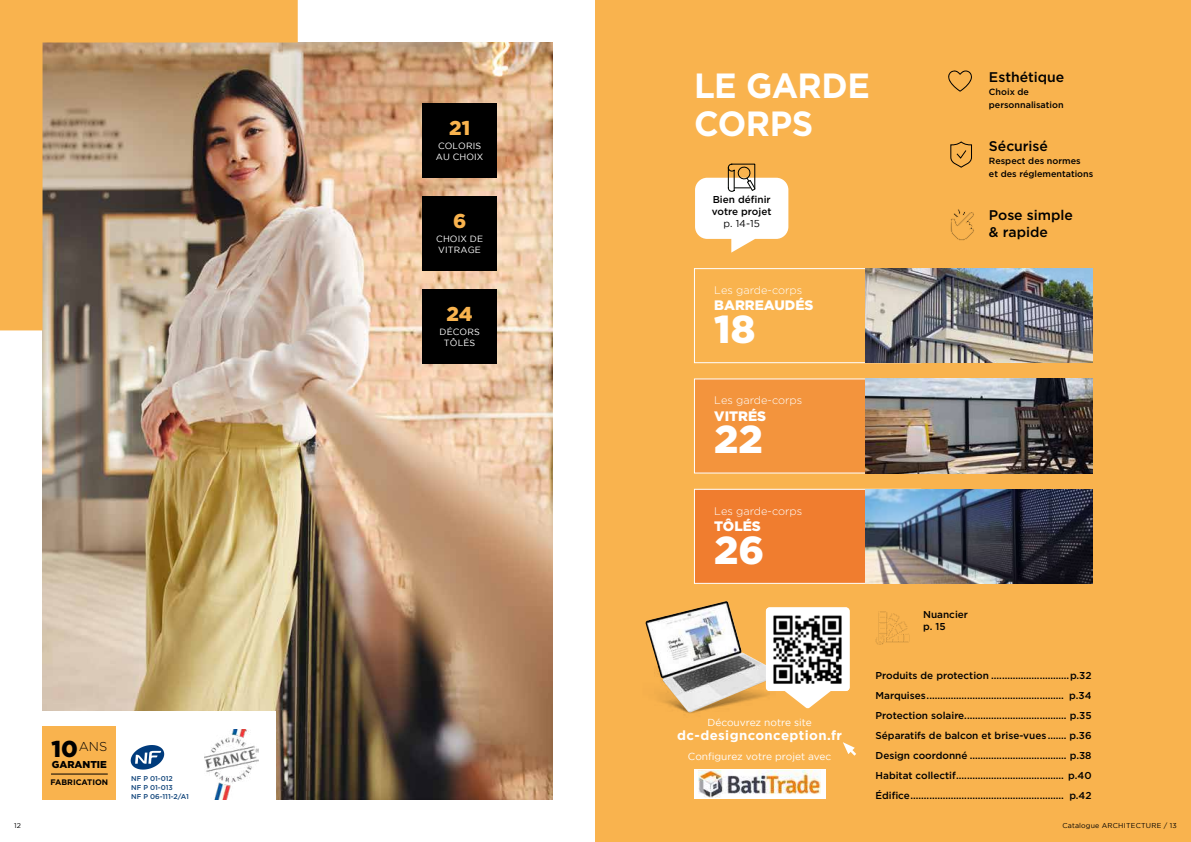
<style>
.page{position:relative;width:1191px;height:842px;background:#fff}
.page>*{position:absolute;margin:0;border:0;box-sizing:border-box;transform-origin:0 0}
.t1{font:900 39px "Gotham";color:#fff}
.t2{font:700 35px/38px "Gotham";letter-spacing:-.015em;color:#fff;scale:.96 1}
.t3{font:900 20px "Gotham";color:#f9b34e}
.t4{font:500 14px/17px "Gotham";letter-spacing:-.005em;color:#000}
.t5{font:900 13.7px "Gotham";color:#fff}
.t6{font:700 13.2px "Gotham";letter-spacing:.03em;color:#fff}
.t7{font:300 12.8px "Gotham";color:#000}
.t8{font:300 11px "Gotham";color:#fff}
.t9{font:10.1px "Gotham";color:#fff}
.t10{font:500 10px/20px "Gotham";color:#000}
.t11{font:900 10px "Gotham";color:#000}
.t12{font:10px "Gotham";color:#000}
.t13{font:500 9px/13px "Gotham";color:#000}
.t14{font:9px/11px "Gotham";letter-spacing:.015em;color:#fff}
.t15{font:700 8px "Gotham";color:#000}
.t16{font:500 7px/9px "Gotham";color:#0c4178}
.t17{font:7px "Gotham";letter-spacing:.035em;color:#000}
.s1{font-weight:900;font-size:23px}
</style>
<div class="page">
<div style="left:595px;top:0;width:596px;height:842px;background:#f9b34e"></div>
<img style="left:43px;top:43px;width:510px;height:756px">
<img style="left:0;top:0;width:298px;height:330px">
<svg style="left:875px;top:611px;width:34px;height:34px"></svg>
<div style="left:422px;top:289px;width:75px;height:75px;background:#000"></div>
<div style="left:422px;top:196px;width:75px;height:75px;background:#000"></div>
<div style="left:422px;top:103px;width:75px;height:75px;background:#000"></div>
<div style="left:694px;top:268px;width:227px;height:95px;background:#f9b34e;border:1px solid #fff"></div>
<img style="left:865px;top:268px;width:227px;height:95px">
<div style="left:694px;top:379px;width:227px;height:94px;background:#f3943d"></div>
<img style="left:865px;top:379px;width:227px;height:94px">
<div style="left:694px;top:489px;width:227px;height:95px;background:#f07d2f;border:1px solid #fff"></div>
<img style="left:865px;top:489px;width:227px;height:95px">
<svg style="left:948px;top:70px;width:24px;height:22px"></svg>
<svg style="left:950px;top:141px;width:22px;height:27px"></svg>
<svg style="left:950px;top:209px;width:24px;height:32px"></svg>
<svg style="left:695px;top:163px;width:93px;height:90px"></svg>
<div style="left:32px;top:712px;width:244px;height:103px;background:#fff"></div>
<img style="left:204px;top:730px;width:54px;height:69px">
<svg style="left:131px;top:745px;width:33px;height:24px"></svg>
<div style="left:43px;top:726px;width:73px;height:74px;background:#f9b34e"></div>
<hr style="left:51px;top:774px;width:57px;height:1px;background:#000">
<img style="left:645px;top:601px;width:121px;height:112px">
<svg style="left:843px;top:742px;width:13px;height:14px"></svg>
<svg style="left:766px;top:691px;width:65px;height:17px"></svg>
<img style="left:766px;top:607px;width:83px;height:84px">
<div style="left:694px;top:769px;width:131px;height:30px;background:#fff"></div>
<img style="left:698px;top:770px;width:122px;height:28px">
<p class="t7" style="left:52px;top:739px;width:57px"><span class="s1">10</span>ANS</p>
<p class="t11" style="left:52px;top:757px;width:57px">GARANTIE</p>
<p class="t15" style="left:51px;top:777px;width:59px">FABRICATION</p>
<p class="t16" style="left:131px;top:774px;width:59px">NF P 01-012<br>NF P 01-013<br>NF P 06-111-2/A1</p>
<h3 class="t3" style="left:449px;top:114px;width:22px">21</h3>
<p class="t14" style="left:436px;top:140px;width:49px">COLORIS<br>AU CHOIX</p>
<h3 class="t3" style="left:453px;top:207px;width:15px">6</h3>
<p class="t14" style="left:436px;top:233px;width:48px">CHOIX DE<br>VITRAGE</p>
<h3 class="t3" style="left:446px;top:300px;width:27px">24</h3>
<p class="t14" style="left:439px;top:326px;width:42px;text-align:center">DÉCORS<br>TÔLÉS</p>
<h2 class="t2" style="left:694px;top:66px;width:184px">LE GARDE<br>CORPS</h2>
<p class="t10" style="left:712px;top:194px;width:61px;line-height:12px">Bien définir votre projet</p>
<p class="t12" style="left:723px;top:218px;width:38px">p. 14-15</p>
<p class="t8" style="left:714px;top:284px;width:90px">Les garde-corps</p>
<h3 class="t5" style="left:714px;top:296px;width:101px">BARREAUDÉS</h3>
<h1 class="t1" style="left:714px;top:302px;width:43px">18</h1>
<p class="t8" style="left:714px;top:394px;width:90px">Les garde-corps</p>
<h3 class="t5" style="left:714px;top:406px;width:53px">VITRÉS</h3>
<h1 class="t1" style="left:714px;top:413px;width:50px">22</h1>
<p class="t8" style="left:714px;top:505px;width:90px">Les garde-corps</p>
<h3 class="t5" style="left:714px;top:517px;width:48px">TÔLÉS</h3>
<h1 class="t1" style="left:714px;top:523px;width:52px">26</h1>
<h3 class="t4" style="left:989px;top:68px;width:77px">Esthétique</h3>
<p class="t13" style="left:989px;top:85px;width:76px">Choix de personnalisation</p>
<h3 class="t4" style="left:989px;top:137px;width:60px">Sécurisé</h3>
<p class="t13" style="left:989px;top:154px;width:106px">Respect des normes<br>et des réglementations</p>
<h3 class="t4" style="left:989px;top:206px;width:86px">Pose simple &amp; rapide</h3>
<p class="t10" style="left:923px;top:608px;width:46px;line-height:12px">Nuancier p. 15</p>
<p class="t9" style="left:707px;top:717px;width:106px">Découvrez notre site</p>
<h3 class="t6" style="left:677px;top:727px;width:166px">dc-designconception.fr</h3>
<p class="t9" style="left:688px;top:751px;width:145px">Configurez votre projet avec</p>
<p class="t10" style="left:875px;top:666px;width:218px;text-align:justify">Produits de protection .............................p.32<br>Marquises................................................... p.34<br>Protection solaire...................................... p.35<br>Séparatifs de balcon et brise-vues....... p.36<br>Design coordonné .................................... p.38<br>Habitat collectif........................................ p.40<br>Édifice......................................................... p.42</p>
<p class="t17" style="left:14px;top:821px;width:8px">12</p>
<p class="t17" style="left:1062px;top:822px;width:116px">Catalogue ARCHITECTURE / 13</p>
</div>
